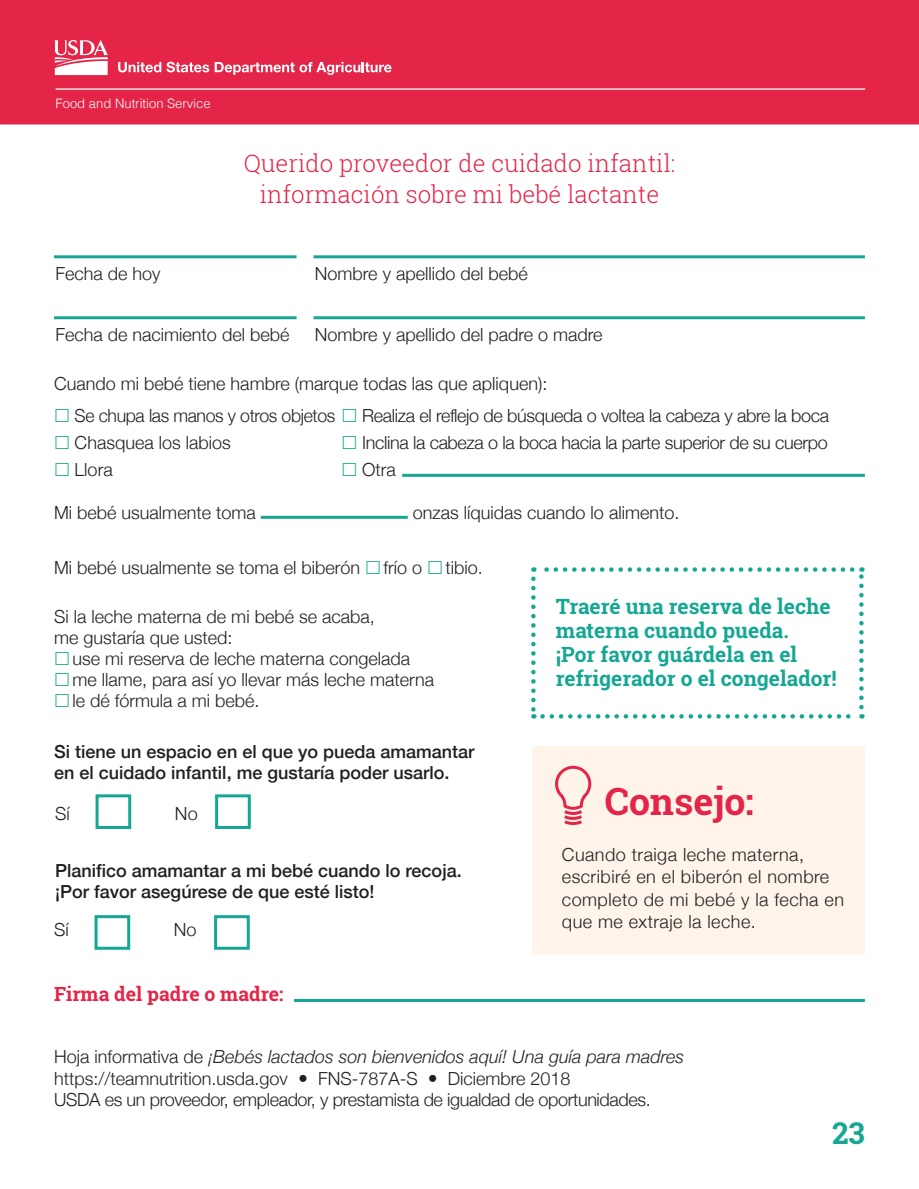
<style>
.page{position:relative;width:919px;height:1189px;background:#fff}
.page>*{position:absolute;margin:0;border:0;box-sizing:border-box;transform-origin:0 0}
.t1{font:700 37.5px "Roboto Slab";color:#e42547}
.t2{font:700 30px "Roboto Slab";color:#16a793}
.t3{font:300 24px/31.5px "Roboto Slab";color:#e42547;text-align:center}
.t4{font:700 21px/24px "Roboto Slab";color:#16a793}
.t5{font:700 19.5px "Roboto Slab";color:#e42547}
.t6{font:300 18px/21px "Helvetica Neue";color:#231f20}
.t7{font:300 18px/21.6px "Helvetica Neue";letter-spacing:-.02em;color:#231f20}
.t8{font:500 18px/21px "Helvetica Neue";color:#231f20}
.t9{font:300 18px/22.5px "Helvetica Neue";letter-spacing:.025em;color:#231f20}
.t10{font:italic 300 18px/21.6px "Helvetica Neue";color:#231f20}
.t11{font:300 13.05px "Helvetica";color:#fff}
.t12{font:300 10.95px "Helvetica Neue";color:#231f20}
.s1{font-style:normal}
</style>
<div class="page">
<hr style="left:261px;top:515px;width:146px;height:3px;background:#16a793">
<div style="left:95px;top:794px;width:36px;height:34px;border:3px solid #16a793"></div>
<div style="left:215px;top:794px;width:36px;height:34px;border:3px solid #16a793"></div>
<hr style="left:294px;top:998px;width:570px;height:3px;background:#16a793">
<div style="left:0;top:0;width:918px;height:124px;background:#e42547"></div>
<svg style="left:54px;top:40px;width:54px;height:35px"></svg>
<hr style="left:56px;top:88px;width:808px;height:2px;background:#fff">
<svg style="left:531px;top:578px;width:4px;height:140px"></svg>
<svg style="left:542px;top:714px;width:320px;height:4px"></svg>
<svg style="left:859px;top:567px;width:4px;height:140px"></svg>
<svg style="left:533px;top:567px;width:318px;height:4px"></svg>
<div style="left:532px;top:745px;width:332px;height:209px;background:#fef4ea"></div>
<svg style="left:555px;top:765px;width:37px;height:60px"></svg>
<hr style="left:402px;top:473px;width:462px;height:3px;background:#16a793">
<hr style="left:54px;top:255px;width:242px;height:3px;background:#16a793">
<hr style="left:313px;top:255px;width:551px;height:3px;background:#16a793">
<hr style="left:54px;top:316px;width:242px;height:3px;background:#16a793">
<hr style="left:313px;top:316px;width:551px;height:3px;background:#16a793">
<div style="left:94px;top:914px;width:36px;height:35px;border:3px solid #16a793"></div>
<div style="left:214px;top:914px;width:36px;height:35px;border:3px solid #16a793"></div>
<svg style="left:118px;top:62px;width:273px;height:13px"></svg>
<p class="t11" style="left:56px;top:92px;width:156px">Food and Nutrition Service</p>
<h3 class="t3" style="left:244px;top:147px;width:433px">Querido proveedor de cuidado infantil: información sobre mi bebé lactante</h3>
<p class="t6" style="left:55px;top:262px;width:107px">Fecha de hoy</p>
<p class="t6" style="left:315px;top:262px;width:214px">Nombre y apellido del bebé</p>
<p class="t6" style="left:55px;top:323px;width:235px">Fecha de nacimiento del bebé</p>
<p class="t6" style="left:315px;top:323px;width:289px">Nombre y apellido del padre o madre</p>
<p class="t6" style="left:54px;top:371px;width:494px">Cuando mi bebé tiene hambre (marque todas las que apliquen):</p>
<p class="t7" style="left:75px;top:403px;width:262px">Se chupa las manos y otros objetos</p>
<p class="t7" style="left:362px;top:403px;width:468px">Realiza el reflejo de búsqueda o voltea la cabeza y abre la boca</p>
<p class="t6" style="left:75px;top:430px;width:158px">Chasquea los labios</p>
<p class="t7" style="left:362px;top:430px;width:467px">Inclina la cabeza o la boca hacia la parte superior de su cuerpo</p>
<p class="t6" style="left:75px;top:457px;width:40px">Llora</p>
<p class="t6" style="left:362px;top:457px;width:35px">Otra</p>
<p class="t6" style="left:54px;top:500px;width:203px">Mi bebé usualmente toma</p>
<p class="t6" style="left:412px;top:500px;width:268px">onzas líquidas cuando lo alimento.</p>
<p class="t6" style="left:54px;top:555px;width:307px">Mi bebé usualmente se toma el biberón</p>
<p class="t6" style="left:383px;top:555px;width:40px">frío o</p>
<p class="t6" style="left:445px;top:555px;width:39px">tibio.</p>
<p class="t6" style="left:54px;top:604px;width:322px">Si la leche materna de mi bebé se acaba, me gustaría que usted:</p>
<p class="t6" style="left:72px;top:646px;width:339px">use mi reserva de leche materna congelada</p>
<p class="t6" style="left:72px;top:667px;width:363px">me llame, para así yo llevar más leche materna</p>
<p class="t6" style="left:72px;top:688px;width:189px">le dé fórmula a mi bebé.</p>
<p class="t4" style="left:555px;top:594px;width:282px">Traeré una reserva de leche materna cuando pueda.<br>¡Por favor guárdela en el refrigerador o el congelador!</p>
<p class="t8" style="left:54px;top:739px;width:422px">Si tiene un espacio en el que yo pueda amamantar en el cuidado infantil, me gustaría poder usarlo.</p>
<p class="t6" style="left:55px;top:801px;width:16px">Sí</p>
<p class="t6" style="left:175px;top:801px;width:24px">No</p>
<p class="t8" style="left:55px;top:857px;width:408px">Planifico amamantar a mi bebé cuando lo recoja. ¡Por favor asegúrese de que esté listo!</p>
<p class="t6" style="left:54px;top:917px;width:16px">Sí</p>
<p class="t6" style="left:174px;top:917px;width:24px">No</p>
<p class="t5" style="left:54px;top:980px;width:231px">Firma del padre o madre:</p>
<h4 class="t1" style="left:604px;top:776px;width:150px">Consejo:</h4>
<p class="t9" style="left:561px;top:841px;width:283px">Cuando traiga leche materna, escribiré en el biberón el nombre completo de mi bebé y la fecha en que me extraje la leche.</p>
<p class="t10" style="left:54px;top:1044px;width:631px"><span class="s1">Hoja informativa de</span> ¡Bebés lactados son bienvenidos aquí! Una guía para madres <span class="s1">https://teamnutrition.usda.gov</span></p>
<p class="t6" style="left:318px;top:1066px;width:101px">FNS-787A-S</p>
<p class="t7" style="left:54px;top:1065px;width:598px;text-indent:393px">Diciembre 2018<br>USDA es un proveedor, empleador, y prestamista de igualdad de oportunidades.</p>
<p class="t12" style="left:453px;top:1095px;width:5px">.</p>
<h2 class="t2" style="left:831px;top:1112px;width:34px">23</h2>
</div>
